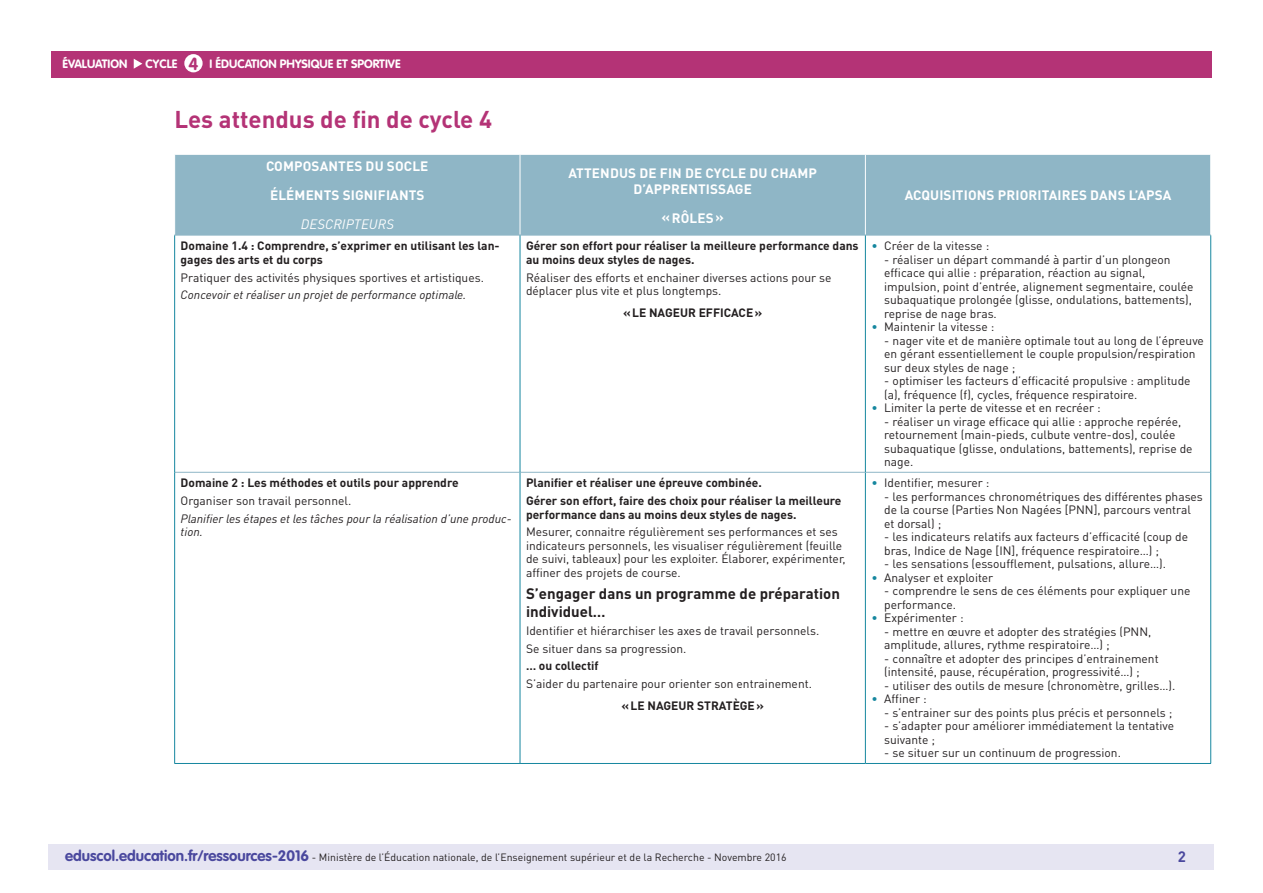
<style>
.page{position:relative;width:1263px;height:893px;background:#fff}
.page>*{position:absolute;margin:0;border:0;box-sizing:border-box;transform-origin:0 0}
._03_Titre_de_niveau{font:700 24px "DIN Pro";color:#b43376}
.t1{font:700 17.25px "VAG Rounded Std";color:#b43376}
.Texte_courant_tablea{font:700 15px/18px "DIN Pro";color:#231f20}
.t2{font:700 15px "DIN Pro";color:#4a489e}
.Titre_têtière_tablea{font:700 13.5px/16.2px "DIN Pro";letter-spacing:.01em;color:#fff;text-align:center}
.Titre_têtière_tablea-2{font:italic 13.5px "DIN Pro";letter-spacing:.01em;color:#fff}
._09_Liste_à_tirets_n{font:12px/13.5px "DIN Pro";color:#231f20}
.Texte_courant_tablea-2{font:12px/13.5px "DIN Pro";color:#231f20}
.Texte_gras_noir{font:700 12px/13.5px "DIN Pro";color:#231f20}
._08_Liste_à_puces_ni{font:12px "DIN Pro";color:#231f20}
.Texte_courant_tablea-3{font:italic 12px/13.5px "DIN Pro";color:#231f20}
.t3{font:700 12px "VAG Rounded Std";color:#fff}
.t4{font:10.5px "DIN Pro";color:#231f20}
.s1{color:#16879f}
.s2{font-family:"VAG Rounded Std";font-weight:700;font-size:15px;color:#4a489e}
</style>
<div class="page">
<div style="left:49px;top:844px;width:1165px;height:26px;background:#e6e5f2"></div>
<div style="left:51px;top:51px;width:1161px;height:27px;background:#b43376"></div>
<svg style="left:134px;top:59px;width:8px;height:10px"></svg>
<div style="left:184px;top:54px;width:19px;height:18px;background:#fff;border-radius:50%"></div>
<div style="left:175px;top:155px;width:1035px;height:80px;background:#8fb6c6"></div>
<hr style="left:520px;top:155px;width:1px;height:80px;background:#fff">
<hr style="left:865px;top:155px;width:1px;height:80px;background:#fff">
<hr style="left:174px;top:235px;width:346px;height:1px;background:#8fb6c6">
<hr style="left:520px;top:235px;width:345px;height:1px;background:#8fb6c6">
<hr style="left:865px;top:235px;width:346px;height:1px;background:#8fb6c6">
<hr style="left:175px;top:472px;width:345px;height:1px;background:#8fb6c6">
<hr style="left:520px;top:472px;width:345px;height:1px;background:#8fb6c6">
<hr style="left:865px;top:472px;width:345px;height:1px;background:#8fb6c6">
<hr style="left:174px;top:235px;width:1px;height:237px;background:#16879f">
<hr style="left:520px;top:235px;width:1px;height:237px;background:#16879f">
<hr style="left:865px;top:235px;width:1px;height:237px;background:#16879f">
<hr style="left:1210px;top:235px;width:1px;height:237px;background:#16879f">
<hr style="left:174px;top:472px;width:1px;height:291px;background:#16879f">
<hr style="left:520px;top:473px;width:1px;height:290px;background:#16879f">
<hr style="left:865px;top:473px;width:1px;height:290px;background:#16879f">
<hr style="left:1210px;top:472px;width:1px;height:291px;background:#16879f">
<hr style="left:174px;top:763px;width:346px;height:1px;background:#16879f">
<hr style="left:520px;top:763px;width:345px;height:1px;background:#16879f">
<hr style="left:865px;top:763px;width:346px;height:1px;background:#16879f">
<p class="t3" style="left:63px;top:57px;width:66px">ÉVALUATION</p>
<p class="t3" style="left:146px;top:57px;width:33px">CYCLE</p>
<p class="t3" style="left:210px;top:57px;width:193px">I ÉDUCATION PHYSIQUE ET SPORTIVE</p>
<p class="t1" style="left:189px;top:53px;width:11px">4</p>
<p class="_03_Titre_de_niveau" style="left:174px;top:103px;width:319px">Les attendus de fin de cycle 4</p>
<p class="Titre_têtière_tablea" style="left:266px;top:158px;width:164px">COMPOSANTES DU SOCLE</p>
<p class="Titre_têtière_tablea" style="left:270px;top:187px;width:156px">ÉLÉMENTS SIGNIFIANTS</p>
<p class="Titre_têtière_tablea-2" style="left:301px;top:216px;width:95px">DESCRIPTEURS</p>
<p class="Texte_gras_noir" style="left:181px;top:239px;width:320px">Domaine 1.4 : Comprendre, s’exprimer en utilisant les lan&shy;gages des arts et du corps</p>
<p class="Texte_courant_tablea-2" style="left:181px;top:270px;width:305px">Pratiquer des activités physiques sportives et artistiques.</p>
<p class="Texte_courant_tablea-3" style="left:181px;top:288px;width:287px">Concevoir et réaliser un projet de performance optimale.</p>
<p class="Texte_gras_noir" style="left:181px;top:476px;width:280px">Domaine 2 : Les méthodes et outils pour apprendre</p>
<p class="Texte_courant_tablea-2" style="left:181px;top:494px;width:172px">Organiser son travail personnel.</p>
<p class="Texte_courant_tablea-3" style="left:181px;top:512px;width:332px">Planifier les étapes et les tâches pour la réalisation d’une produc&shy;tion.</p>
<p class="Titre_têtière_tablea" style="left:568px;top:164px;width:250px">ATTENDUS DE FIN DE CYCLE DU CHAMP<br>D’APPRENTISSAGE</p>
<p class="Titre_têtière_tablea" style="left:661px;top:209px;width:64px">«RÔLES»</p>
<p class="Texte_gras_noir" style="left:526px;top:239px;width:334px">Gérer son effort pour réaliser la meilleure performance dans au moins deux styles de nages.</p>
<p class="Texte_courant_tablea-2" style="left:526px;top:270px;width:307px">Réaliser des efforts et enchainer diverses actions pour se déplacer plus vite et plus longtemps.</p>
<p class="Texte_gras_noir" style="left:623px;top:306px;width:141px">«LE NAGEUR EFFICACE»</p>
<p class="Texte_gras_noir" style="left:526px;top:476px;width:237px">Planifier et réaliser une épreuve combinée.</p>
<p class="Texte_gras_noir" style="left:526px;top:494px;width:317px">Gérer son effort, faire des choix pour réaliser la meilleure performance dans au moins deux styles de nages.</p>
<p class="Texte_courant_tablea-2" style="left:526px;top:525px;width:321px">Mesurer, connaitre régulièrement ses performances et ses indicateurs personnels, les visualiser régulièrement (feuille de suivi, tableaux) pour les exploiter. Élaborer, expérimenter, affiner des projets de course.</p>
<p class="Texte_courant_tablea" style="left:526px;top:584px;width:315px">S’engager dans un programme de préparation individuel…</p>
<p class="Texte_courant_tablea-2" style="left:526px;top:624px;width:295px">Identifier et hiérarchiser les axes de travail personnels.</p>
<p class="Texte_courant_tablea-2" style="left:526px;top:641px;width:162px">Se situer dans sa progression.</p>
<p class="Texte_gras_noir" style="left:526px;top:659px;width:74px">… ou collectif</p>
<p class="Texte_courant_tablea-2" style="left:526px;top:677px;width:287px">S’aider du partenaire pour orienter son entrainement.</p>
<p class="Texte_gras_noir" style="left:621px;top:699px;width:144px">«LE NAGEUR STRATÈGE»</p>
<p class="Titre_têtière_tablea" style="left:905px;top:187px;width:268px">ACQUISITIONS PRIORITAIRES DANS L’APSA</p>
<p class="_08_Liste_à_puces_ni" style="left:871px;top:238px;width:119px"><span class="s1">•</span> Créer de la vitesse :</p>
<p class="_09_Liste_à_tirets_n" style="left:884px;top:252px;width:311px">- réaliser un départ commandé à partir d’un plongeon efficace qui allie : préparation, réaction au signal, impulsion, point d’entrée, alignement segmentaire, coulée subaquatique prolongée (glisse, ondulations, battements), reprise de nage bras.</p>
<p class="_08_Liste_à_puces_ni" style="left:871px;top:319px;width:124px"><span class="s1">•</span> Maintenir la vitesse :</p>
<p class="_09_Liste_à_tirets_n" style="left:884px;top:333px;width:321px">- nager vite et de manière optimale tout au long de l’épreuve en gérant essentiellement le couple propulsion/respiration sur deux styles de nage ;</p>
<p class="_09_Liste_à_tirets_n" style="left:884px;top:374px;width:308px">- optimiser les facteurs d’efficacité propulsive : amplitude (a), fréquence (f), cycles, fréquence respiratoire.</p>
<p class="_08_Liste_à_puces_ni" style="left:871px;top:400px;width:231px"><span class="s1">•</span> Limiter la perte de vitesse et en recréer :</p>
<p class="_09_Liste_à_tirets_n" style="left:884px;top:414px;width:310px">- réaliser un virage efficace qui allie : approche repérée, retournement (main-pieds, culbute ventre-dos), coulée subaquatique (glisse, ondulations, battements), reprise de nage.</p>
<p class="_08_Liste_à_puces_ni" style="left:871px;top:476px;width:119px"><span class="s1">•</span> Identifier, mesurer :</p>
<p class="_09_Liste_à_tirets_n" style="left:884px;top:490px;width:320px">- les performances chronométriques des différentes phases de la course (Parties Non Nagées [PNN], parcours ventral et dorsal) ;</p>
<p class="_09_Liste_à_tirets_n" style="left:884px;top:530px;width:305px">- les indicateurs relatifs aux facteurs d’efficacité (coup de bras, Indice de Nage [IN], fréquence respiratoire…) ;</p>
<p class="_09_Liste_à_tirets_n" style="left:884px;top:557px;width:283px">- les sensations (essoufflement, pulsations, allure…).</p>
<p class="_08_Liste_à_puces_ni" style="left:871px;top:570px;width:123px"><span class="s1">•</span> Analyser et exploiter</p>
<p class="_09_Liste_à_tirets_n" style="left:884px;top:584px;width:308px">- comprendre le sens de ces éléments pour expliquer une performance.</p>
<p class="_08_Liste_à_puces_ni" style="left:871px;top:611px;width:94px"><span class="s1">•</span> Expérimenter :</p>
<p class="_09_Liste_à_tirets_n" style="left:884px;top:625px;width:269px">- mettre en œuvre et adopter des stratégies (PNN, amplitude, allures, rythme respiratoire…) ;</p>
<p class="_09_Liste_à_tirets_n" style="left:884px;top:652px;width:276px">- connaître et adopter des principes d’entrainement (intensité, pause, récupération, progressivité…) ;</p>
<p class="_09_Liste_à_tirets_n" style="left:884px;top:679px;width:293px">- utiliser des outils de mesure (chronomètre, grilles…).</p>
<p class="_08_Liste_à_puces_ni" style="left:871px;top:692px;width:57px"><span class="s1">•</span> Affiner :</p>
<p class="_09_Liste_à_tirets_n" style="left:884px;top:706px;width:290px">- s’entrainer sur des points plus précis et personnels ;</p>
<p class="_09_Liste_à_tirets_n" style="left:884px;top:719px;width:291px">- s’adapter pour améliorer immédiatement la tentative suivante ;</p>
<p class="_09_Liste_à_tirets_n" style="left:884px;top:746px;width:238px">- se situer sur un continuum de progression.</p>
<p class="t4" style="left:65px;top:850px;width:723px"><span class="s2">eduscol.education.fr/ressources-2016</span> - Ministère de l’Éducation nationale, de l’Enseignement supérieur et de la Recherche - Novembre 2016</p>
<p class="t2" style="left:1178px;top:846px;width:10px">2</p>
</div>
